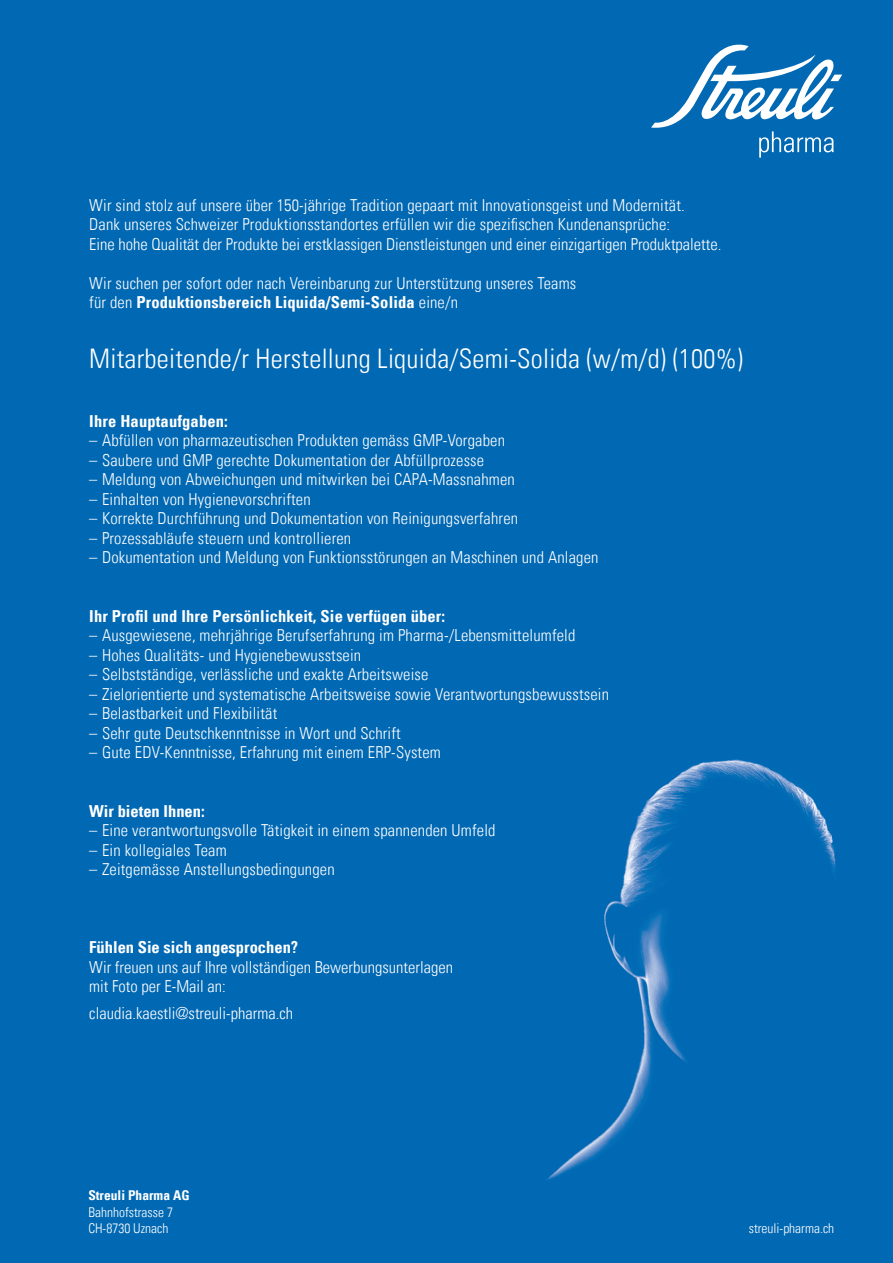
<style>
.page{position:relative;width:893px;height:1263px;background:#0168b3}
.page>*{position:absolute;margin:0;border:0;box-sizing:border-box;transform-origin:0 0}
.t1{font:27px "Univers Com 47 Light Cond";letter-spacing:.01em;color:#fff}
.t2{font:16.5px/19.5px "Univers Com 47 Light Cond";letter-spacing:.01em;color:#fff}
.t3{font:16.5px "Univers Com 67 Bold Cond";letter-spacing:.01em;color:#fff}
.t4{font:13.5px/16.5px "Univers Com 47 Light Cond";color:#fff}
.t5{font:13.5px "Univers Com 67 Bold Cond";color:#fff}
.s1{font-family:"Univers Com 67 Bold Cond"}
</style>
<div class="page">
<svg style="left:651px;top:44px;width:191px;height:114px"></svg>
<img style="left:547px;top:759px;width:289px;height:421px">
<p class="t2" style="left:89px;top:195px;width:597px">Wir sind stolz auf unsere über 150-jährige Tradition gepaart mit Innovationsgeist und Modernität.</p>
<p class="t2" style="left:89px;top:214px;width:582px">Dank unseres Schweizer Produktionsstandortes erfüllen wir die spezifischen Kundenansprüche:</p>
<p class="t2" style="left:89px;top:234px;width:634px">Eine hohe Qualität der Produkte bei erstklassigen Dienstleistungen und einer einzigartigen Produktpalette.</p>
<p class="t2" style="left:89px;top:273px;width:488px">Wir suchen per sofort oder nach Vereinbarung zur Unterstützung unseres Teams für den <span class="s1">Produktionsbereich Liquida/Semi-Solida</span> eine/n</p>
<p class="t1" style="left:89px;top:342px;width:655px">Mitarbeitende/r Herstellung Liquida/Semi-Solida (w/m/d) (100%)</p>
<p class="t3" style="left:89px;top:410px;width:140px">Ihre Hauptaufgaben:</p>
<p class="t2" style="left:89px;top:430px;width:417px">– Abfüllen von pharmazeutischen Produkten gemäss GMP-Vorgaben</p>
<p class="t2" style="left:89px;top:450px;width:396px">– Saubere und GMP gerechte Dokumentation der Abfüllprozesse</p>
<p class="t2" style="left:89px;top:469px;width:427px">– Meldung von Abweichungen und mitwirken bei CAPA-Massnahmen</p>
<p class="t2" style="left:89px;top:489px;width:223px">– Einhalten von Hygienevorschriften</p>
<p class="t2" style="left:89px;top:508px;width:430px">– Korrekte Durchführung und Dokumentation von Reinigungsverfahren</p>
<p class="t2" style="left:89px;top:528px;width:263px">– Prozessabläufe steuern und kontrollieren</p>
<p class="t2" style="left:89px;top:547px;width:511px">– Dokumentation und Meldung von Funktionsstörungen an Maschinen und Anlagen</p>
<p class="t3" style="left:89px;top:605px;width:357px">Ihr Profil und Ihre Persönlichkeit, Sie verfügen über:</p>
<p class="t2" style="left:89px;top:625px;width:488px">– Ausgewiesene, mehrjährige Berufserfahrung im Pharma-/Lebensmittelumfeld</p>
<p class="t2" style="left:89px;top:645px;width:273px">– Hohes Qualitäts- und Hygienebewusstsein</p>
<p class="t2" style="left:89px;top:664px;width:341px">– Selbstständige, verlässliche und exakte Arbeitsweise</p>
<p class="t2" style="left:89px;top:684px;width:521px">– Zielorientierte und systematische Arbeitsweise sowie Verantwortungsbewusstsein</p>
<p class="t2" style="left:89px;top:703px;width:189px">– Belastbarkeit und Flexibilität</p>
<p class="t2" style="left:89px;top:723px;width:313px">– Sehr gute Deutschkenntnisse in Wort und Schrift</p>
<p class="t2" style="left:89px;top:742px;width:353px">– Gute EDV-Kenntnisse, Erfahrung mit einem ERP-System</p>
<p class="t3" style="left:89px;top:800px;width:117px">Wir bieten Ihnen:</p>
<p class="t2" style="left:89px;top:820px;width:408px">– Eine verantwortungsvolle Tätigkeit in einem spannenden Umfeld</p>
<p class="t2" style="left:89px;top:840px;width:139px">– Ein kollegiales Team</p>
<p class="t2" style="left:89px;top:859px;width:247px">– Zeitgemässe Anstellungsbedingungen</p>
<p class="t3" style="left:89px;top:937px;width:210px">Fühlen Sie sich angesprochen?</p>
<p class="t2" style="left:89px;top:957px;width:365px">Wir freuen uns auf Ihre vollständigen Bewerbungsunterlagen mit Foto per E-Mail an:</p>
<p class="t2" style="left:89px;top:1003px;width:205px">claudia.kaestli@streuli-pharma.ch</p>
<p class="t5" style="left:88px;top:1187px;width:103px">Streuli Pharma AG</p>
<p class="t4" style="left:88px;top:1204px;width:86px">Bahnhofstrasse 7<br>CH-8730 Uznach</p>
<p class="t4" style="left:749px;top:1220px;width:87px">streuli-pharma.ch</p>
</div>
